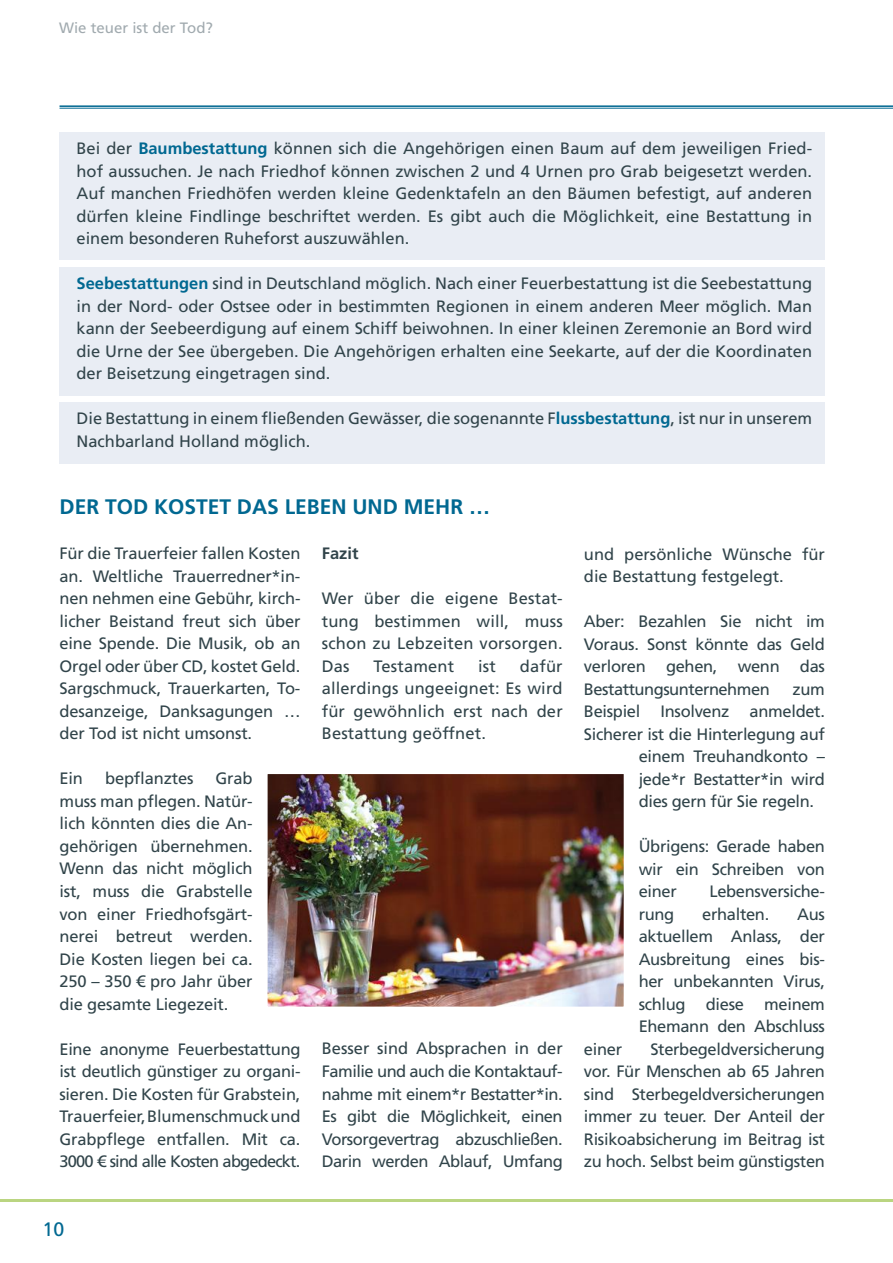
<style>
.page{position:relative;width:893px;height:1263px;background:#fff}
.page>*{position:absolute;margin:0;border:0;box-sizing:border-box;transform-origin:0 0}
.t1{font:700 21px "Frutiger LT Std";color:#006891}
.t2{font:19.5px "Frutiger LT Std";color:#006891}
.t3{font:16.5px/22.5px "Frutiger LT Std";letter-spacing:-.01em;color:#31444a;text-align:justify}
.t4{font:16.5px "Frutiger LT Std";letter-spacing:.01em;color:#31444a}
.t5{font:700 16.5px "Frutiger LT Std";color:#31444a}
.t6{font:15px "Frutiger LT Std";color:#a1aaaf}
.s1{font-weight:700;color:#006891}
</style>
<div class="page">
<hr style="left:0;top:1199px;width:893px;height:3px;background:#bad581">
<div style="left:60px;top:132px;width:765px;height:127px;background:#e9edf4"></div>
<div style="left:60px;top:267px;width:765px;height:128px;background:#e9edf4"></div>
<div style="left:60px;top:402px;width:765px;height:61px;background:#e9edf4"></div>
<hr style="left:60px;top:105px;width:833px;height:2px;background:#006891">
<hr style="left:60px;top:108px;width:833px;height:1px;background:#006891">
<img style="left:269px;top:775px;width:354px;height:230px">
<p class="t6" style="left:59px;top:18px;width:155px">Wie teuer ist der Tod?</p>
<p class="t3" style="left:77px;top:137px;width:737px">Bei der <span class="s1">Baumbestattung</span> können sich die Angehörigen einen Baum auf dem jeweiligen Fried&shy;hof aussuchen. Je nach Friedhof können zwischen 2 und 4 Urnen pro Grab beigesetzt werden.<br>Auf manchen Friedhöfen werden kleine Gedenktafeln an den Bäumen befestigt, auf anderen dürfen kleine Findlinge beschriftet werden. Es gibt auch die Möglichkeit, eine Bestattung in einem besonderen Ruheforst auszuwählen.</p>
<p class="t3" style="left:77px;top:272px;width:737px"><span class="s1">Seebestattungen</span> sind in Deutschland möglich. Nach einer Feuerbestattung ist die Seebestattung in der Nord- oder Ostsee oder in bestimmten Regionen in einem anderen Meer möglich. Man kann der Seebeerdigung auf einem Schiff beiwohnen. In einer kleinen Zeremonie an Bord wird die Urne der See übergeben. Die Angehörigen erhalten eine Seekarte, auf der die Koordinaten der Beisetzung eingetragen sind.</p>
<p class="t3" style="left:77px;top:407px;width:737px">Die Bestattung in einem fließenden Gewässer, die sogenannte F<span class="s1">lussbestattung</span>, ist nur in unserem<br>Nachbarland Holland möglich.</p>
<p class="t1" style="left:60px;top:495px;width:432px">DER TOD KOSTET DAS LEBEN UND MEHR …</p>
<p class="t3" style="left:60px;top:542px;width:242px">Für die Trauerfeier fallen Kosten an. Weltliche Trauerredner*in&shy;nen nehmen eine Gebühr, kirch&shy;licher Beistand freut sich über eine Spende. Die Musik, ob an Orgel oder über CD, kostet Geld.<br>Sargschmuck, Trauerkarten, To&shy;desanzeige, Danksagungen … der Tod ist nicht umsonst.</p>
<p class="t3" style="left:60px;top:767px;width:25px">Ein</p>
<p class="t3" style="left:105px;top:767px;width:90px">bepflanztes</p>
<p class="t5" style="left:322px;top:544px;width:38px">Fazit</p>
<p class="t3" style="left:322px;top:587px;width:242px">Wer über die eigene Bestat&shy;tung bestimmen will, muss schon zu Lebzeiten vorsorgen.<br>Das</p>
<p class="t3" style="left:322px;top:655px;width:242px;text-indent:198px">dafür allerdings ungeeignet: Es wird für gewöhnlich erst nach der Bestattung geöffnet.</p>
<p class="t4" style="left:373px;top:656px;width:82px">Testament</p>
<p class="t3" style="left:478px;top:655px;width:19px">ist</p>
<p class="t3" style="left:60px;top:767px;width:195px;text-indent:156px">Grab muss man pflegen. Natür&shy;lich könnten dies die An&shy;gehörigen übernehmen.<br>Wenn das nicht möglich ist, muss die Grabstelle von einer Friedhofsgärt&shy;nerei betreut werden.<br>Die Kosten liegen bei ca.<br>250 – 350 € pro Jahr über die gesamte Liegezeit.</p>
<p class="t3" style="left:60px;top:1038px;width:242px">Eine anonyme Feuerbestattung ist deutlich günstiger zu organi&shy;sieren. Die Kosten für Grabstein, Trauerfeier, Blumenschmuck und Grabpflege entfallen. Mit ca.<br>3000 € sind alle Kosten abgedeckt.</p>
<p class="t3" style="left:322px;top:1037px;width:242px">Besser sind Absprachen in der Familie und auch die Kontaktauf&shy;nahme mit einem*r Bestatter*in.<br>Es gibt die Möglichkeit, einen Vorsorgevertrag abzuschließen.<br>Darin werden Ablauf, Umfang</p>
<p class="t2" style="left:43px;top:1218px;width:23px">10</p>
<p class="t3" style="left:584px;top:543px;width:242px">und persönliche Wünsche für die Bestattung festgelegt.</p>
<p class="t3" style="left:584px;top:610px;width:242px">Aber: Bezahlen Sie nicht im Voraus. Sonst könnte das Geld verloren gehen, wenn das Bestattungsunternehmen</p>
<p class="t3" style="left:793px;top:678px;width:34px">zum</p>
<p class="t3" style="left:584px;top:700px;width:242px">Beispiel Insolvenz anmeldet.</p>
<p class="t3" style="left:584px;top:723px;width:242px">Sicherer ist die Hinterlegung auf</p>
<p class="t3" style="left:639px;top:745px;width:188px">einem Treuhandkonto –</p>
<p class="t3" style="left:639px;top:768px;width:188px">jede*r Bestatter*in wird</p>
<p class="t3" style="left:639px;top:790px;width:177px">dies gern für Sie regeln.</p>
<p class="t3" style="left:639px;top:835px;width:188px">Übrigens: Gerade haben wir ein Schreiben von einer</p>
<p class="t3" style="left:709px;top:880px;width:117px">Lebensversiche-</p>
<p class="t3" style="left:639px;top:903px;width:37px">rung</p>
<p class="t3" style="left:702px;top:903px;width:69px">erhalten.</p>
<p class="t3" style="left:639px;top:903px;width:188px;text-indent:158px">Aus aktuellem Anlass, der Ausbreitung eines bis&shy;her unbekannten Virus, schlug diese meinem Ehemann den Abschluss</p>
<p class="t3" style="left:584px;top:1038px;width:242px;text-indent:66px">Sterbegeldversicherung vor. Für Menschen ab 65 Jahren sind Sterbegeldversicherungen immer zu teuer. Der Anteil der Risikoabsicherung im Beitrag ist zu hoch. Selbst beim günstigsten</p>
<p class="t3" style="left:584px;top:1038px;width:40px">einer</p>
</div>
